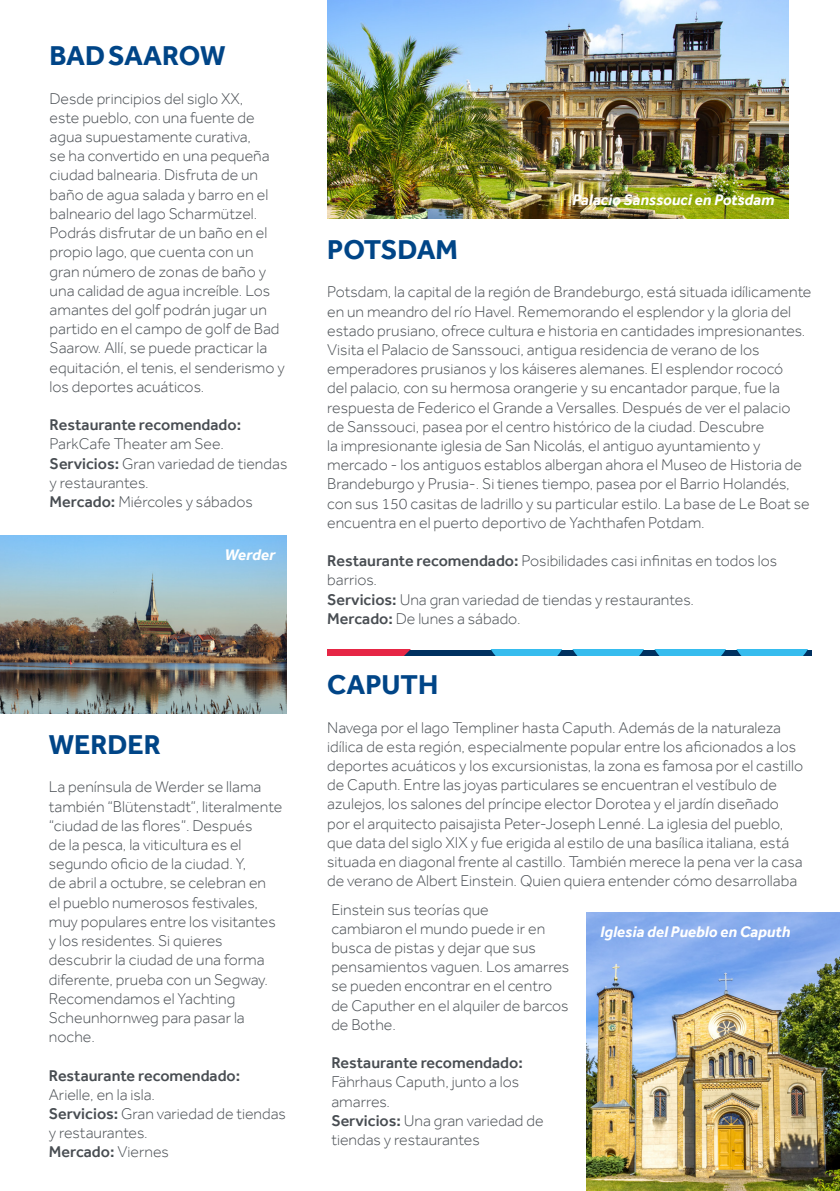
<style>
.page{position:relative;width:840px;height:1191px;background:#fff}
.page>*{position:absolute;margin:0;border:0;box-sizing:border-box;transform-origin:0 0}
.t1{font:700 28px "Effra";color:#004587}
.t2{font:300 16px/19.2px "Effra";color:#484d52}
.t3{font:500 16px "Effra";color:#484d52}
.t4{font:italic 700 15.8px "Effra";color:#fff}
.s1{font-weight:500}
</style>
<div class="page">
<img style="left:327px;top:0;width:461px;height:218px">
<img style="left:586px;top:912px;width:253px;height:279px">
<img style="left:0;top:535px;width:286px;height:179px">
<svg style="left:327px;top:650px;width:484px;height:5px;background:#447caa"></svg>
<h1 class="t1" style="left:50px;top:39px;width:177px">BADSAAROW</h1>
<p class="t2" style="left:50px;top:89px;width:236px">Desde principios del siglo XX,<br>este pueblo, con una fuente de agua supuestamente curativa,<br>se ha convertido en una pequeña ciudad balnearia. Disfruta de un baño de agua salada y barro en el balneario del lago Scharmützel.<br>Podrás disfrutar de un baño en el propio lago, que cuenta con un gran número de zonas de baño y una calidad de agua increíble. Los amantes del golf podrán jugar un partido en el campo de golf de Bad<br>Saarow. Allí, se puede practicar la equitación, el tenis, el senderismo y los deportes acuáticos.</p>
<p class="t3" style="left:50px;top:415px;width:193px">Restaurante recomendado:</p>
<p class="t2" style="left:50px;top:434px;width:239px">ParkCafe Theater am See.<br><span class="s1">Servicios:</span> Gran variedad de tiendas y restaurantes.<br><span class="s1">Mercado:</span> Miércoles y sábados</p>
<p class="t4" style="left:224px;top:545px;width:52px">Werder</p>
<h1 class="t1" style="left:49px;top:727px;width:113px">WERDER</h1>
<p class="t2" style="left:49px;top:777px;width:235px">La península de Werder se llama también “Blütenstadt”, literalmente “ciudad de las flores”. Después<br>de la pesca, la viticultura es el segundo oficio de la ciudad. Y,<br>de abril a octubre, se celebran en<br>el pueblo numerosos festivales, muy populares entre los visitantes y los residentes. Si quieres descubrir la ciudad de una forma diferente, prueba con un Segway.<br>Recomendamos el Yachting<br>Scheunhornweg para pasar la noche.</p>
<p class="t3" style="left:49px;top:1065px;width:193px">Restaurante recomendado:</p>
<p class="t2" style="left:49px;top:1084px;width:238px">Arielle, en la isla.<br><span class="s1">Servicios:</span> Gran variedad de tiendas y restaurantes.<br><span class="s1">Mercado:</span> Viernes</p>
<p class="t4" style="left:571px;top:190px;width:204px">Palacio Sanssouci en Potsdam</p>
<h1 class="t1" style="left:327px;top:232px;width:132px">POTSDAM</h1>
<p class="t2" style="left:327px;top:282px;width:485px">Potsdam, la capital de la región de Brandeburgo, está situada idílicamente en un meandro del río Havel. Rememorando el esplendor y la gloria del estado prusiano, ofrece cultura e historia en cantidades impresionantes.<br>Visita el Palacio de Sanssouci, antigua residencia de verano de los emperadores prusianos y los káiseres alemanes. El esplendor rococó<br>del palacio, con su hermosa orangerie y su encantador parque, fue la respuesta de Federico el Grande a Versalles. Después de ver el palacio de Sanssouci, pasea por el centro histórico de la ciudad. Descubre<br>la impresionante iglesia de San Nicolás, el antiguo ayuntamiento y mercado - los antiguos establos albergan ahora el Museo de Historia de Brandeburgo y Prusia-. Si tienes tiempo, pasea por el Barrio Holandés, con sus 150 casitas de ladrillo y su particular estilo. La base de Le Boat se encuentra en el puerto deportivo de Yachthafen Potdam.</p>
<p class="t2" style="left:327px;top:551px;width:451px"><span class="s1">Restaurante recomendado:</span> Posibilidades casi infinitas en todos los barrios.<br><span class="s1">Servicios:</span> Una gran variedad de tiendas y restaurantes.<br><span class="s1">Mercado:</span> De lunes a sábado.</p>
<h1 class="t1" style="left:327px;top:667px;width:113px">CAPUTH</h1>
<p class="t2" style="left:327px;top:717px;width:477px">Navega por el lago Templiner hasta Caputh. Además de la naturaleza idílica de esta región, especialmente popular entre los aficionados a los deportes acuáticos y los excursionistas, la zona es famosa por el castillo de Caputh. Entre las joyas particulares se encuentran el vestíbulo de azulejos, los salones del príncipe elector Dorotea y el jardín diseñado por el arquitecto paisajista Peter-Joseph Lenné. La iglesia del pueblo, que data del siglo XIX y fue erigida al estilo de una basílica italiana, está situada en diagonal frente al castillo. También merece la pena ver la casa de verano de Albert Einstein. Quien quiera entender cómo desarrollaba</p>
<p class="t2" style="left:331px;top:899px;width:239px">Einstein sus teorías que<br>cambiaron el mundo puede ir en busca de pistas y dejar que sus pensamientos vaguen. Los amarres se pueden encontrar en el centro de Caputher en el alquiler de barcos de Bothe.</p>
<p class="t3" style="left:331px;top:1053px;width:193px">Restaurante recomendado:</p>
<p class="t2" style="left:331px;top:1072px;width:214px">Fährhaus Caputh, junto a los amarres.<br><span class="s1">Servicios:</span> Una gran variedad de tiendas y restaurantes</p>
<p class="t4" style="left:599px;top:922px;width:192px">Iglesia del Pueblo en Caputh</p>
</div>
